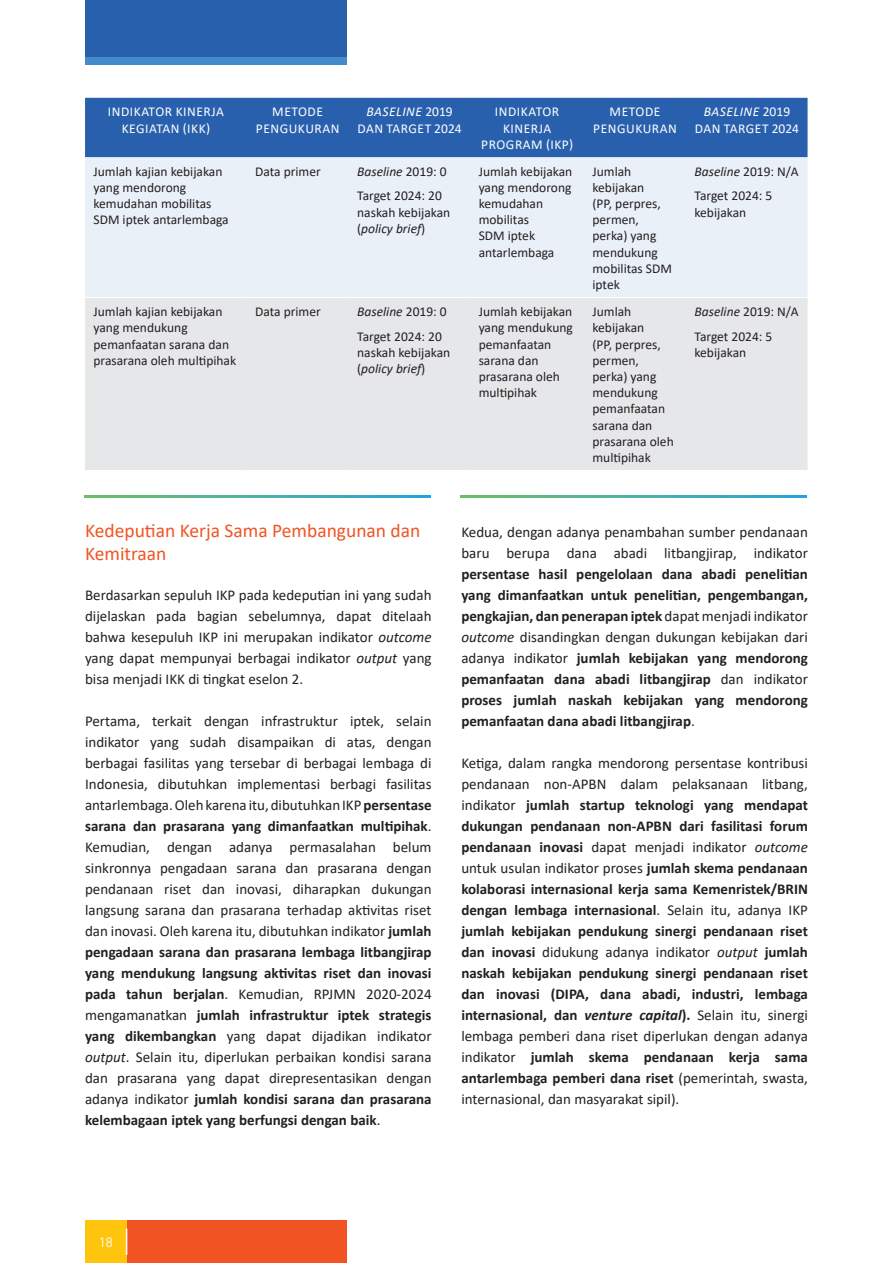
<style>
.page{position:relative;width:893px;height:1263px;background:#fff}
.page>*{position:absolute;margin:0;border:0;box-sizing:border-box;transform-origin:0 0}
.t1{font:19.5px/23.4px "Calibri";color:#f15422}
.t2{font:15px/21px "Calibri";color:#231f20;text-align:justify}
.t3{font:700 15px/21px "Calibri";color:#231f20;text-align:justify}
.t4{font:13.5px/16.2px "Calibri";color:#231f20}
.t5{font:13.5px/16.2px "Calibri";letter-spacing:.04em;color:#fff;text-align:center}
.t6{font:13.5px "DIN Pro";color:#fff}
.s1{font-style:italic}
.s2{font-weight:700}
.s3{font-weight:400}
.s4{font-weight:400;font-style:italic}
</style>
<div class="page">
<div style="left:85px;top:0;width:262px;height:57px;background:#2960ad"></div>
<div style="left:85px;top:57px;width:262px;height:8px;background:#448bca"></div>
<div style="left:127px;top:1220px;width:220px;height:43px;background:#f15422"></div>
<div style="left:85px;top:1220px;width:42px;height:43px;background:#fec40e"></div>
<svg style="left:126px;top:1228px;width:1px;height:27px"></svg>
<div style="left:85px;top:98px;width:723px;height:59px;background:#2960ad"></div>
<div style="left:85px;top:157px;width:723px;height:140px;background:#eaf0f8"></div>
<div style="left:85px;top:298px;width:723px;height:172px;background:#e6e7e9"></div>
<svg style="left:84px;top:495px;width:347px;height:3px"></svg>
<svg style="left:460px;top:495px;width:347px;height:3px"></svg>
<p class="t5" style="left:108px;top:104px;width:117px">INDIKATOR KINERJA<br>KEGIATAN (IKK)</p>
<p class="t5" style="left:256px;top:104px;width:85px">METODE<br>PENGUKURAN</p>
<p class="t5" style="left:357px;top:104px;width:106px"><span class="s1">BASELINE</span> 2019<br>DAN TARGET 2024</p>
<p class="t5" style="left:481px;top:104px;width:93px">INDIKATOR<br>KINERJA<br>PROGRAM (IKP)</p>
<p class="t5" style="left:593px;top:104px;width:85px">METODE<br>PENGUKURAN</p>
<p class="t5" style="left:695px;top:104px;width:106px"><span class="s1">BASELINE</span> 2019<br>DAN TARGET 2024</p>
<p class="t4" style="left:94px;top:163px;width:137px">Jumlah kajian kebijakan yang mendorong kemudahan mobilitas<br>SDM iptek antarlembaga</p>
<p class="t4" style="left:255px;top:163px;width:67px">Data primer</p>
<p class="t4" style="left:357px;top:158px;width:91px;line-height:24.8px"><span class="s1">Baseline</span> 2019: 0<br>Target 2024: 20</p>
<p class="t4" style="left:479px;top:163px;width:95px">Jumlah kebijakan yang mendorong kemudahan mobilitas<br>SDM iptek antarlembaga</p>
<p class="t4" style="left:592px;top:163px;width:81px">Jumlah kebijakan<br>(PP, perpres, permen, perka) yang mendukung mobilitas SDM iptek</p>
<p class="t4" style="left:695px;top:158px;width:105px;line-height:24.8px"><span class="s1">Baseline</span> 2019: N/A<br>Target 2024: 5</p>
<p class="t4" style="left:357px;top:204px;width:95px">naskah kebijakan (<span class="s1">policy brief</span>)</p>
<p class="t4" style="left:695px;top:204px;width:53px">kebijakan</p>
<p class="t4" style="left:94px;top:303px;width:144px">Jumlah kajian kebijakan yang mendukung pemanfaatan sarana dan prasarana oleh multipihak</p>
<p class="t4" style="left:255px;top:303px;width:67px">Data primer</p>
<p class="t4" style="left:357px;top:299px;width:91px;line-height:24.8px"><span class="s1">Baseline</span> 2019: 0<br>Target 2024: 20</p>
<p class="t4" style="left:357px;top:344px;width:95px">naskah kebijakan (<span class="s1">policy brief</span>)</p>
<p class="t4" style="left:479px;top:303px;width:96px">Jumlah kebijakan yang mendukung pemanfaatan sarana dan prasarana oleh multipihak</p>
<p class="t4" style="left:592px;top:303px;width:83px">Jumlah kebijakan<br>(PP, perpres, permen, perka) yang mendukung pemanfaatan sarana dan prasarana oleh multipihak</p>
<p class="t4" style="left:695px;top:299px;width:105px;line-height:24.8px"><span class="s1">Baseline</span> 2019: N/A<br>Target 2024: 5</p>
<p class="t4" style="left:695px;top:344px;width:53px">kebijakan</p>
<h1 class="t1" style="left:85px;top:518px;width:337px">Kedeputian Kerja Sama Pembangunan dan<br>Kemitraan</h1>
<p class="t2" style="left:85px;top:584px;width:348px">Berdasarkan sepuluh IKP pada kedeputian ini yang sudah dijelaskan pada bagian sebelumnya, dapat ditelaah bahwa kesepuluh IKP ini merupakan indikator <span class="s1">outcome </span>yang dapat mempunyai berbagai indikator <span class="s1">output</span> yang bisa menjadi IKK di tingkat eselon 2.</p>
<p class="t2" style="left:85px;top:710px;width:348px">Pertama, terkait dengan infrastruktur iptek, selain indikator yang sudah disampaikan di atas, dengan berbagai fasilitas yang tersebar di berbagai lembaga di Indonesia, dibutuhkan implementasi berbagi fasilitas antarlembaga. Oleh karena itu, dibutuhkan IKP <span class="s2">persentase sarana dan prasarana yang dimanfaatkan multipihak</span>.<br>Kemudian, dengan adanya permasalahan belum sinkronnya pengadaan sarana dan prasarana dengan pendanaan riset dan inovasi, diharapkan dukungan langsung sarana dan prasarana terhadap aktivitas riset dan inovasi. Oleh karena itu, dibutuhkan indikator <span class="s2">jumlah pengadaan sarana dan prasarana lembaga litbangjirap yang mendukung langsung aktivitas riset dan inovasi pada tahun berjalan</span>. Kemudian, RPJMN 2020-2024 mengamanatkan <span class="s2">jumlah infrastruktur iptek strategis yang dikembangkan</span> yang dapat dijadikan indikator <span class="s1">output</span>. Selain itu, diperlukan perbaikan kondisi sarana dan prasarana yang dapat direpresentasikan dengan adanya indikator <span class="s2">jumlah kondisi sarana dan prasarana kelembagaan iptek yang berfungsi dengan baik</span>.</p>
<p class="t2" style="left:461px;top:521px;width:348px">Kedua, dengan adanya penambahan sumber pendanaan baru berupa dana abadi litbangjirap, indikator</p>
<p class="t3" style="left:461px;top:563px;width:348px">persentase hasil pengelolaan dana abadi penelitian yang dimanfaatkan untuk penelitian, pengembangan, pengkajian, dan penerapan iptek <span class="s3">dapat menjadi indikator </span><span class="s4">outcome</span> <span class="s3">disandingkan dengan dukungan kebijakan dari adanya indikator</span> jumlah kebijakan yang mendorong pemanfaatan dana abadi litbangjirap <span class="s3">dan indikator </span>proses jumlah naskah kebijakan yang mendorong pemanfaatan dana abadi litbangjirap<span class="s3">.</span></p>
<p class="t3" style="left:461px;top:752px;width:348px"><span class="s3">Ketiga, dalam rangka mendorong persentase kontribusi pendanaan non-APBN dalam pelaksanaan litbang, indikator</span> jumlah startup teknologi yang mendapat dukungan pendanaan non-APBN dari fasilitasi forum pendanaan inovasi <span class="s3">dapat menjadi indikator</span> <span class="s4">outcome </span><span class="s3">untuk usulan indikator proses</span> jumlah skema pendanaan kolaborasi internasional kerja sama Kemenristek/BRIN dengan lembaga internasional<span class="s3">. Selain itu, adanya IKP </span>jumlah kebijakan pendukung sinergi pendanaan riset dan inovasi <span class="s3">didukung adanya indikator</span> <span class="s4">output</span> jumlah naskah kebijakan pendukung sinergi pendanaan riset dan inovasi (DIPA, dana abadi, industri, lembaga internasional, dan <span class="s1">venture capital</span>). <span class="s3">Selain itu, sinergi lembaga pemberi dana riset diperlukan dengan adanya indikator</span> jumlah skema pendanaan kerja sama antarlembaga pemberi dana riset <span class="s3">(pemerintah, swasta, internasional, dan masyarakat sipil).</span></p>
<p class="t6" style="left:99px;top:1233px;width:16px">18</p>
</div>
